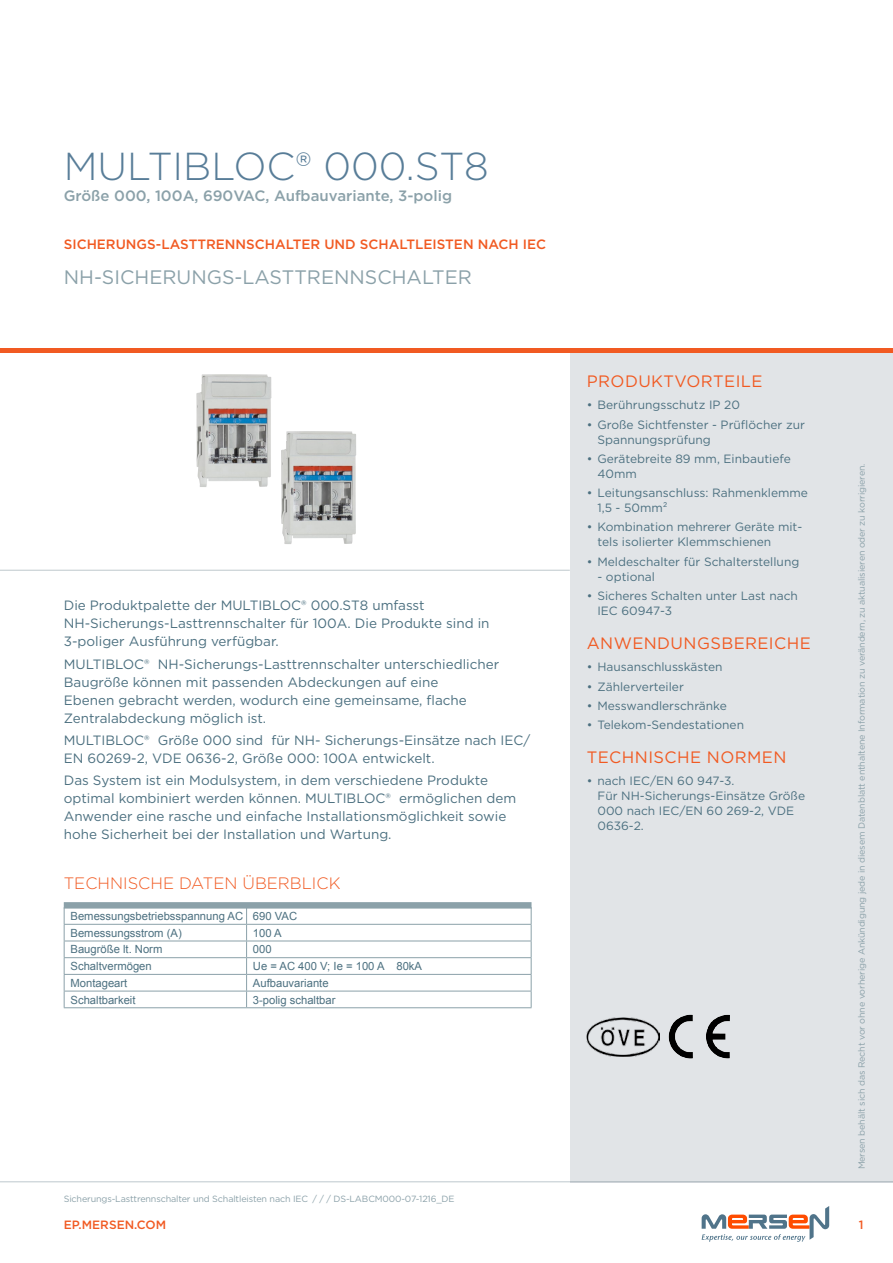
<style>
.page{position:relative;width:893px;height:1263px;background:#fff}
.page>*{position:absolute;margin:0;border:0;box-sizing:border-box;transform-origin:0 0}
.t1{font:300 39px "Gotham";color:#587d98}
.t2{font:19.5px "Gotham";color:#8ba1a9}
.t3{font:16.5px "Gotham";letter-spacing:.025em;color:#f15a22}
.t4{font:300 16.5px "Gotham";color:#f15a22}
.t5{font:500 15px "Gotham";color:#8ba1a9}
.t6{font:13.5px/18px "Gotham";color:#4c7080}
.t7{font:500 13.5px "Gotham";color:#f15a22}
.t8{font:12px/15px "Gotham";color:#4c7080}
.t9{font:500 12px "Gotham";color:#f15a22}
.t10{font:11.25px/16.6px "Arial";color:#4c7080}
.t11{font:9px "Gotham";letter-spacing:-.015em;color:#8ba1a9}
</style>
<div class="page">
<hr style="left:0;top:1181px;width:893px;height:1px;background:#bec8cd">
<div style="left:570px;top:353px;width:323px;height:829px;background:#e1e4e7"></div>
<hr style="left:0;top:349px;width:893px;height:4px;background:#f15a22">
<hr style="left:0;top:570px;width:570px;height:1px;background:#bec8cd">
<svg style="left:702px;top:1206px;width:127px;height:36px"></svg>
<div style="left:64px;top:902px;width:467px;height:6px;background:#8ba1a9"></div>
<hr style="left:64px;top:924px;width:183px;height:1px;background:#8ba1a9">
<hr style="left:247px;top:924px;width:284px;height:1px;background:#8ba1a9">
<hr style="left:64px;top:941px;width:183px;height:1px;background:#8ba1a9">
<hr style="left:247px;top:941px;width:284px;height:1px;background:#8ba1a9">
<hr style="left:64px;top:957px;width:183px;height:1px;background:#8ba1a9">
<hr style="left:247px;top:957px;width:284px;height:1px;background:#8ba1a9">
<hr style="left:64px;top:974px;width:183px;height:1px;background:#8ba1a9">
<hr style="left:247px;top:974px;width:284px;height:1px;background:#8ba1a9">
<hr style="left:64px;top:991px;width:183px;height:1px;background:#8ba1a9">
<svg style="left:64px;top:908px;width:1px;height:99px"></svg>
<hr style="left:64px;top:1007px;width:183px;height:1px;background:#8ba1a9">
<hr style="left:247px;top:991px;width:284px;height:1px;background:#8ba1a9">
<svg style="left:246px;top:908px;width:1px;height:99px"></svg>
<svg style="left:531px;top:908px;width:1px;height:99px"></svg>
<hr style="left:247px;top:1007px;width:284px;height:1px;background:#8ba1a9">
<img style="left:196px;top:374px;width:160px;height:170px">
<img style="left:587px;top:1017px;width:72px;height:39px">
<img style="left:669px;top:1014px;width:61px;height:45px">
<h1 class="t1" style="left:64px;top:142px;width:426px">MULTIBLOC® 000.ST8</h1>
<p class="t5" style="left:64px;top:186px;width:390px">Größe 000, 100A, 690VAC, Aufbauvariante, 3-polig</p>
<p class="t7" style="left:64px;top:235px;width:484px">SICHERUNGS-LASTTRENNSCHALTER UND SCHALTLEISTEN NACH IEC</p>
<h2 class="t2" style="left:64px;top:264px;width:410px">NH-SICHERUNGS-LASTTRENNSCHALTER</h2>
<p class="t6" style="left:64px;top:596px;width:427px">Die Produktpalette der MULTIBLOC® 000.ST8 umfasst<br>NH-Sicherungs-Lasttrennschalter für 100A. Die Produkte sind in<br>3-poliger Ausführung verfügbar.</p>
<p class="t6" style="left:64px;top:655px;width:437px">MULTIBLOC® NH-Sicherungs-Lasttrennschalter unterschiedlicher Baugröße können mit passenden Abdeckungen auf eine<br>Ebenen gebracht werden, wodurch eine gemeinsame, flache Zentralabdeckung möglich ist.</p>
<p class="t6" style="left:64px;top:731px;width:468px">MULTIBLOC® Größe 000 sind für NH- Sicherungs-Einsätze nach IEC/<br>EN 60269-2, VDE 0636-2, Größe 000: 100A entwickelt.</p>
<p class="t6" style="left:64px;top:771px;width:454px">Das System ist ein Modulsystem, in dem verschiedene Produkte optimal kombiniert werden können. MULTIBLOC® ermöglichen dem Anwender eine rasche und einfache Installationsmöglichkeit sowie hohe Sicherheit bei der Installation und Wartung.</p>
<p class="t4" style="left:64px;top:872px;width:278px">TECHNISCHE DATEN ÜBERBLICK</p>
<p class="t10" style="left:71px;top:908px;width:228px">Bemessungsbetriebsspannung AC 690 VAC<br>Bemessungsstrom (A)</p>
<p class="t10" style="left:253px;top:924px;width:30px">100 A</p>
<p class="t10" style="left:71px;top:941px;width:93px">Baugröße lt. Norm</p>
<p class="t10" style="left:253px;top:941px;width:20px">000</p>
<p class="t10" style="left:71px;top:958px;width:83px">Schaltvermögen</p>
<p class="t10" style="left:253px;top:958px;width:171px">Ue = AC 400 V; Ie = 100 A 80kA</p>
<p class="t10" style="left:71px;top:975px;width:58px">Montageart</p>
<p class="t10" style="left:253px;top:975px;width:77px">Aufbauvariante</p>
<p class="t10" style="left:71px;top:991px;width:67px">Schaltbarkeit</p>
<p class="t10" style="left:253px;top:991px;width:84px">3-polig schaltbar</p>
<p class="t3" style="left:587px;top:371px;width:177px">PRODUKTVORTEILE</p>
<p class="t8" style="left:587px;top:397px;width:155px">• Berührungsschutz IP 20</p>
<p class="t8" style="left:597px;top:417px;width:209px;text-indent:-11px">• Große Sichtfenster - Prüflöcher zur<br>Spannungsprüfung</p>
<p class="t8" style="left:597px;top:451px;width:195px;text-indent:-11px">• Gerätebreite 89 mm, Einbautiefe<br>40mm</p>
<p class="t8" style="left:597px;top:485px;width:212px;text-indent:-11px">• Leitungsanschluss: Rahmenklemme<br>1,5 - 50mm²</p>
<p class="t8" style="left:597px;top:519px;width:206px;text-indent:-11px">• Kombination mehrerer Geräte mit&shy;tels isolierter Klemmschienen</p>
<p class="t8" style="left:587px;top:554px;width:214px">• Meldeschalter für Schalterstellung</p>
<p class="t8" style="left:597px;top:569px;width:59px">- optional</p>
<p class="t8" style="left:597px;top:588px;width:202px;text-indent:-11px">• Sicheres Schalten unter Last nach<br>IEC 60947-3</p>
<p class="t3" style="left:587px;top:633px;width:225px">ANWENDUNGSBEREICHE</p>
<p class="t8" style="left:587px;top:659px;width:137px">• Hausanschlusskästen</p>
<p class="t8" style="left:587px;top:678px;width:99px">• Zählerverteiler</p>
<p class="t8" style="left:587px;top:698px;width:142px">• Messwandlerschränke</p>
<p class="t8" style="left:587px;top:717px;width:159px">• Telekom-Sendestationen</p>
<p class="t3" style="left:587px;top:747px;width:201px">TECHNISCHE NORMEN</p>
<p class="t8" style="left:597px;top:773px;width:209px;text-indent:-11px">• nach IEC/EN 60 947-3.<br>Für NH-Sicherungs-Einsätze Größe<br>000 nach IEC/EN 60 269-2, VDE<br>0636-2.</p>
<p class="t11" style="left:856px;top:1169px;width:707px;rotate:-90deg">Mersen behält sich das Recht vor ohne vorherige Ankündigung jede in diesem Datenblatt enthaltene Information zu verändern, zu aktualisieren oder zu korrigieren.</p>
<p class="t11" style="left:64px;top:1193px;width:392px">Sicherungs-Lasttrennschalter und Schaltleisten nach IEC / / / DS-LABCM000-07-1216_DE</p>
<p class="t9" style="left:64px;top:1217px;width:104px">EP.MERSEN.COM</p>
<p class="t9" style="left:859px;top:1217px;width:6px">1</p>
</div>
